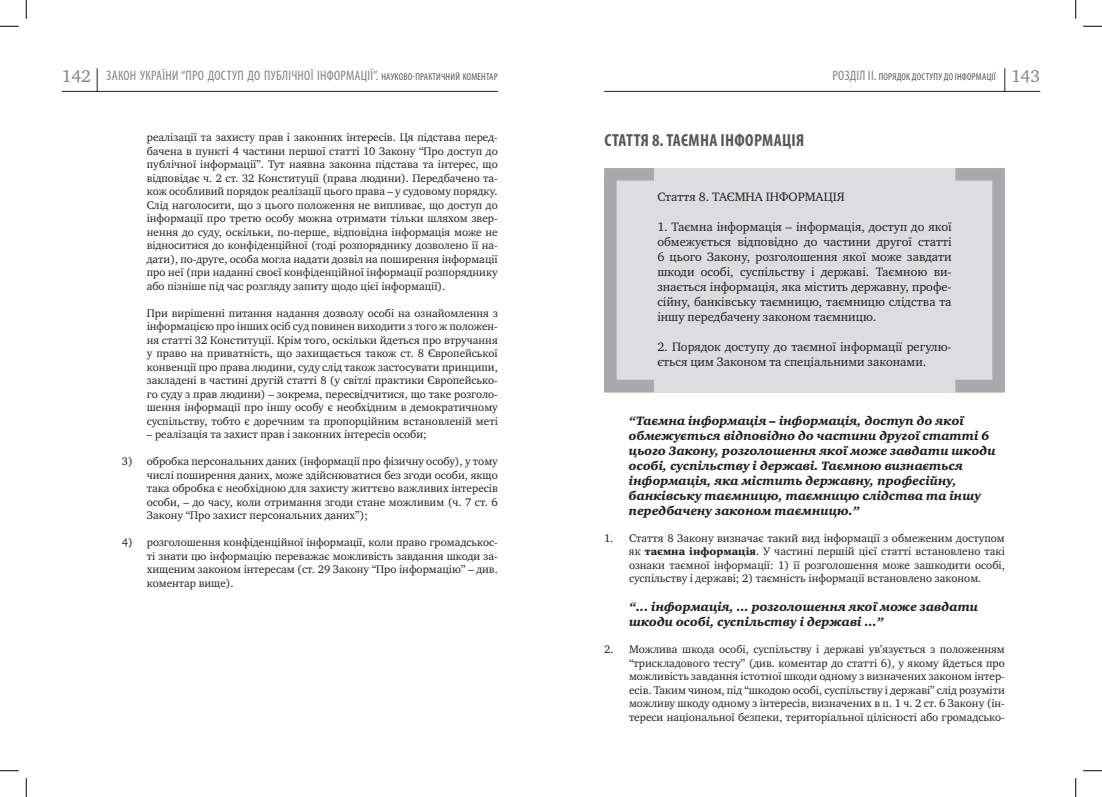
<style>
.page{position:relative;width:1102px;height:797px;background:#fff}
.page>*{position:absolute;margin:0;border:0;box-sizing:border-box;transform-origin:0 0}
.t1{font:700 condensed 17.5px "Myriad Pro";letter-spacing:.02em;color:#57585a}
.t2{font:17.5px "Charter C";color:#808285}
.t3{font:condensed 13.75px "Myriad Pro";letter-spacing:.02em;color:#808285}
.t4{font:12.5px/15px "Charter C";color:#231f20;text-align:justify}
.t5{font:italic 12.5px/15px "Charter Black C";color:#231f20}
.t6{font:11.25px/13.5px "Charter C";color:#231f20;text-align:justify}
.t7{font:condensed 10px "Myriad Pro";letter-spacing:.02em;color:#57585a}
.s1{font-family:"Charter C";font-stretch:normal;font-size:17.5px}
.s2{font-size:10px;color:#57585a}
.s3{font-size:13.75px;color:#808285}
.s4{font-family:"Charter Black C";font-size:10.62px}
</style>
<div class="page">
<hr style="left:62px;top:91px;width:436px;height:1px;background:#231f20">
<svg style="left:97px;top:68px;width:1px;height:24px"></svg>
<hr style="left:604px;top:91px;width:436px;height:1px;background:#231f20">
<svg style="left:1004px;top:68px;width:1px;height:24px"></svg>
<div style="left:604px;top:168px;width:400px;height:224px;background:#dcdddf"></div>
<div style="left:604px;top:173px;width:12px;height:216px;background:#a8a9ad"></div>
<div style="left:604px;top:168px;width:49px;height:12px;background:#a8a9ad"></div>
<div style="left:604px;top:380px;width:49px;height:12px;background:#a8a9ad"></div>
<div style="left:992px;top:173px;width:12px;height:216px;background:#a8a9ad"></div>
<div style="left:955px;top:380px;width:49px;height:12px;background:#a8a9ad"></div>
<div style="left:955px;top:168px;width:49px;height:12px;background:#a8a9ad"></div>
<svg style="left:0;top:25px;width:19px;height:2px"></svg>
<svg style="left:1083px;top:25px;width:18px;height:2px"></svg>
<svg style="left:0;top:770px;width:19px;height:1px"></svg>
<svg style="left:1083px;top:770px;width:18px;height:1px"></svg>
<svg style="left:25px;top:0;width:2px;height:19px"></svg>
<svg style="left:25px;top:778px;width:2px;height:19px"></svg>
<svg style="left:1075px;top:0;width:1px;height:19px"></svg>
<svg style="left:1075px;top:778px;width:1px;height:19px"></svg>
<p class="t3" style="left:62px;top:67px;width:437px"><span class="s1">142</span> Закон України “Про доступ до публічної інформації”. <span class="s2">Науково-практичний коментар</span></p>
<p class="t7" style="left:832px;top:71px;width:85px"><span class="s3">Розділ ІI.</span> ПОРЯДОК ДОСТ</p>
<p class="t7" style="left:929px;top:71px;width:31px">УПУ ДО ІНФОРМАЦІЇ</p>
<h1 class="t2" style="left:1010px;top:66px;width:31px">143</h1>
<p class="t6" style="left:147px;top:131px;width:352px">реалізації та захисту прав і законних інтересів. Ця підстава перед&shy;бачена в пункті 4 частини першої статті 10 Закону “Про доступ до публічної інформації”. Тут наявна законна підстава та інтерес, що відповідає ч. 2 ст. 32 Конституції (права людини). Передбачено та&shy;кож особливий порядок реалізації цього права – у судовому порядку.<br>Слід наголосити, що з цього положення не випливає, що доступ до інформації про третю особу можна отримати тільки шляхом звер&shy;нення до суду, оскільки, по-перше, відповідна інформація може не відноситися до конфіденційної (тоді розпоряднику дозволено її на&shy;дати), по-друге, особа могла надати дозвіл на поширення інформації про неї (при наданні своєї конфіденційної інформації розпоряднику або пізніше під час розгляду запиту щодо цієї інформації).</p>
<p class="t6" style="left:122px;top:306px;width:18px">П</p>
<p class="t6" style="left:147px;top:306px;width:352px;text-indent:8px">ри вирішенні питання надання дозволу особі на ознайомлення з інформацією про інших осіб суд повинен виходити з того ж положен&shy;ня статті 32 Конституції. Крім того, оскільки йдеться про втручання у право на приватність, що захищається також ст. 8 Європейської конвенції про права людини, суду слід також застосувати принципи, закладені в частині другій статті 8 (у світлі практики Європейсько&shy;го суду з прав людини) – зокрема, пересвідчитися, що таке розголо&shy;шення інформації про іншу особу є необхідним в демократичному суспільству, тобто є доречним та пропорційним встановленій меті</p>
<p class="t6" style="left:147px;top:428px;width:281px">– реалізація та захист прав і законних інтересів особи;</p>
<p class="t6" style="left:147px;top:455px;width:352px;text-indent:-25px">3) обробка персональних даних (інформації про фізичну особу), у тому числі поширення даних, може здійснюватися без згоди особи, якщо така обробка є необхідною для захисту життєво важливих інтересів особи, – до часу, коли отримання згоди стане можливим (ч. 7 ст. 6<br>Закону “Про захист персональних даних”);</p>
<p class="t6" style="left:147px;top:536px;width:352px;text-indent:-25px">4) розголошення конфіденційної інформації, коли право громадськос&shy;ті знати цю інформацію переважає можливість завдання шкоди за&shy;хищеним законом інтересам (ст. 29 Закону “Про інформацію” – див. коментар вище).</p>
<h1 class="t1" style="left:604px;top:129px;width:202px">Стаття 8. Таємна інформація</h1>
<p class="t4" style="left:657px;top:190px;width:189px">Стаття 8. Таємна інформація</p>
<p class="t4" style="left:657px;top:220px;width:296px">1. Таємна інформація – інформація, доступ до якої обмежується відповідно до частини другої статті 6 цього Закону, розголошення якої може завдати шкоди особі, суспільству і державі. Таємною ви&shy;знається інформація, яка містить державну, профе&shy;сійну, банківську таємницю, таємницю слідства та іншу передбачену законом таємницю.</p>
<p class="t4" style="left:657px;top:340px;width:296px">2. Порядок доступу до таємної інформації регулю&shy;ється цим Законом та спеціальними законами.</p>
<p class="t5" style="left:629px;top:413px;width:368px">“Таємна інформація – інформація, доступ до якої обмежується відповідно до частини другої статті 6 цього Закону, розголошення якої може завдати шкоди особі, суспільству і державі. Таємною визнається інформація, яка містить державну, професійну, банківську таємницю, таємницю слідства та іншу передбачену законом таємницю.”</p>
<p class="t6" style="left:629px;top:531px;width:377px;text-indent:-25px">1. Стаття 8 Закону визначає такий вид інформації з обмеженим доступом як <span class="s4">таємна інформація</span>. У частині першій цієї статті встановлено такі ознаки таємної інформації: 1) її розголошення може зашкодити особі, суспільству і державі; 2) таємність інформації встановлено законом.</p>
<p class="t5" style="left:629px;top:599px;width:351px">“... інформація, ... розголошення якої може завдати шкоди особі, суспільству і державі ...”</p>
<p class="t6" style="left:629px;top:642px;width:377px;text-indent:-25px">2. Можлива шкода особі, суспільству і державі ув’язується з положенням “трискладового тесту” (див. коментар до статті 6), у якому йдеться про можливість завдання істотної шкоди одному з визначених законом інтер&shy;есів. Таким чином, під “шкодою особі, суспільству і державі” слід розуміти можливу шкоду одному з інтересів, визначених в п. 1 ч. 2 ст. 6 Закону (ін&shy;тереси національної безпеки, територіальної цілісності або громадсько-</p>
</div>
